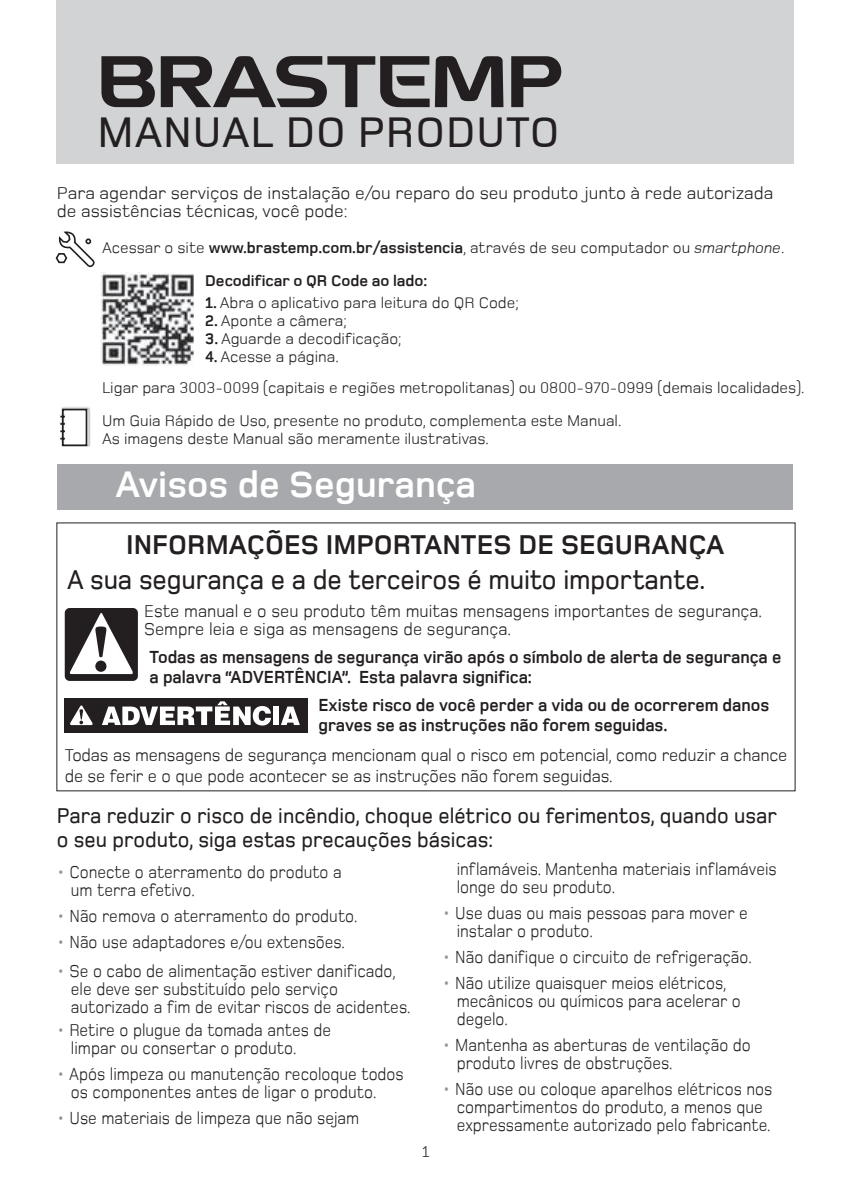
<style>
.page{position:relative;width:851px;height:1191px;background:#fff}
.page>*{position:absolute;margin:0;border:0;box-sizing:border-box;transform-origin:0 0}
.t1{font:500 44px "Foundry Monoline";letter-spacing:.02em;color:#231f20}
.t2{font:700 38px "Foundry Monoline";color:#fff}
.t3{font:500 28px "Foundry Monoline";letter-spacing:-.005em;color:#231f20;scale:.95 1}
.t4{font:700 28px "Foundry Monoline";color:#231f20}
.t5{font:500 22px/24px "Foundry Monoline";color:#231f20;scale:.95 1}
.t6{font:18px/18px "Foundry Monoline";color:#231f20;scale:.9 1}
.t7{font:18px/18px "Foundry Monoline";color:#231f20;scale:.95 1}
.t8{font:700 18px/20px "Foundry Monoline";color:#231f20;scale:.95 1}
.t9{font:18px/18px "Foundry Monoline";color:#231f20}
.t10{font:16px/18px "Foundry Monoline";color:#231f20}
.t11{font:700 16px/32.6px "Foundry Monoline";color:#231f20}
.s1{font-weight:400}
.s2{font-weight:400;font-style:italic}
.s3{font-weight:700}
.s4{color:#939598}
</style>
<div class="page">
<div style="left:57px;top:0;width:737px;height:163px;background:#d1d3d4"></div>
<div style="left:58px;top:465px;width:735px;height:45px;background:#a7a9ac"></div>
<div style="left:65px;top:608px;width:73px;height:73px;background:#231f20;border-radius:5px"></div>
<svg style="left:69px;top:613px;width:64px;height:62px"></svg>
<div style="left:64px;top:698px;width:244px;height:34px;background:#231f20"></div>
<svg style="left:102px;top:701px;width:169px;height:24px"></svg>
<div style="left:273px;top:706px;width:6px;height:19px;background:#fff"></div>
<svg style="left:281px;top:706px;width:19px;height:19px"></svg>
<svg style="left:70px;top:705px;width:23px;height:20px"></svg>
<svg style="left:101px;top:56px;width:54px;height:51px"></svg>
<svg style="left:511px;top:56px;width:50px;height:51px"></svg>
<svg style="left:435px;top:56px;width:68px;height:51px"></svg>
<svg style="left:161px;top:56px;width:268px;height:51px"></svg>
<img style="left:100px;top:272px;width:93px;height:93px">
<svg style="left:55px;top:231px;width:40px;height:37px"></svg>
<img style="left:62px;top:407px;width:29px;height:40px">
<svg style="left:60px;top:408px;width:28px;height:39px"></svg>
<h1 class="t1" style="left:98px;top:109px;width:463px">MANUAL DO PRODUTO</h1>
<p class="t9" style="left:57px;top:184px;width:717px">Para agendar serviços de instalação e/ou reparo do seu produto junto à rede autorizada de assistências técnicas, você pode:</p>
<p class="t11" style="left:205px;top:231px;width:580px;text-indent:-103px"><span class="s1">Acessar o site</span> www.brastemp.com.br/assistencia<span class="s1">, através de seu computador ou</span> <span class="s2">smartphone</span><span class="s1">.<br></span>Decodificar o QR Code ao lado:</p>
<p class="t10" style="left:205px;top:293px;width:315px"><span class="s3">1.</span> Abra o aplicativo para leitura do QR Code;</p>
<p class="t10" style="left:205px;top:311px;width:143px"><span class="s3">2.</span> Aponte a câmera;</p>
<p class="t10" style="left:205px;top:329px;width:198px"><span class="s3">3.</span> Aguarde a decodificação;</p>
<p class="t10" style="left:102px;top:341px;width:703px;line-height:31.2px;text-indent:103px"><span class="s3">4.</span> Acesse a página.<br>Ligar para 3003-0099 (capitais e regiões metropolitanas) ou 0800-970-0999 (demais localidades).</p>
<p class="t10" style="left:102px;top:411px;width:521px">Um Guia Rápido de Uso, presente no produto, complementa este Manual.<br>As imagens deste Manual são meramente ilustrativas.</p>
<h2 class="t2" style="left:115px;top:464px;width:362px">Avisos de Segurança</h2>
<h3 class="t4" style="left:126px;top:530px;width:599px">INFORMAÇÕES IMPORTANTES DE SEGURANÇA</h3>
<h3 class="t3" style="left:67px;top:565px;width:673px">A sua segurança e a de terceiros é muito importante.</h3>
<p class="t7" style="left:144px;top:602px;width:652px">Este manual e o seu produto têm muitas mensagens importantes de segurança.<br>Sempre leia e siga as mensagens de segurança.</p>
<p class="t8" style="left:149px;top:647px;width:666px">Todas as mensagens de segurança virão após o símbolo de alerta de segurança e a palavra “ADVERTÊNCIA”. Esta palavra significa:</p>
<p class="t8" style="left:318px;top:695px;width:476px">Existe risco de você perder a vida ou de ocorrerem danos graves se as instruções não forem seguidas.</p>
<p class="t7" style="left:65px;top:745px;width:762px;line-height:20px">Todas as mensagens de segurança mencionam qual o risco em potencial, como reduzir a chance de se ferir e o que pode acontecer se as instruções não forem seguidas.</p>
<p class="t5" style="left:57px;top:804px;width:759px">Para reduzir o risco de incêndio, choque elétrico ou ferimentos, quando usar o seu produto, siga estas precauções básicas:</p>
<p class="t6" style="left:71px;top:863px;width:302px;text-indent:-14px"><span class="s4">•</span> Conecte o aterramento do produto a um terra efetivo.</p>
<p class="t6" style="left:57px;top:907px;width:336px"><span class="s4">•</span> Não remova o aterramento do produto.</p>
<p class="t6" style="left:57px;top:933px;width:322px"><span class="s4">•</span> Não use adaptadores e/ou extensões.</p>
<p class="t6" style="left:71px;top:961px;width:379px;text-indent:-14px"><span class="s4">•</span> Se o cabo de alimentação estiver danificado, ele deve ser substituído pelo serviço autorizado a fim de evitar riscos de acidentes.</p>
<p class="t6" style="left:71px;top:1021px;width:291px;text-indent:-14px"><span class="s4">•</span> Retire o plugue da tomada antes de limpar ou consertar o produto.</p>
<p class="t6" style="left:71px;top:1065px;width:371px;text-indent:-14px"><span class="s4">•</span> Após limpeza ou manutenção recoloque todos os componentes antes de ligar o produto.</p>
<p class="t6" style="left:57px;top:1109px;width:338px"><span class="s4">•</span> Use materiais de limpeza que não sejam</p>
<p class="t6" style="left:456px;top:859px;width:357px">inflamáveis. Mantenha materiais inflamáveis longe do seu produto.</p>
<p class="t6" style="left:456px;top:903px;width:325px;text-indent:-14px"><span class="s4">•</span> Use duas ou mais pessoas para mover e instalar o produto.</p>
<p class="t6" style="left:442px;top:947px;width:345px"><span class="s4">•</span> Não danifique o circuito de refrigeração.</p>
<p class="t6" style="left:456px;top:973px;width:317px;text-indent:-14px"><span class="s4">•</span> Não utilize quaisquer meios elétricos, mecânicos ou químicos para acelerar o degelo.</p>
<p class="t6" style="left:456px;top:1035px;width:328px;text-indent:-14px"><span class="s4">•</span> Mantenha as aberturas de ventilação do produto livres de obstruções.</p>
<p class="t6" style="left:456px;top:1079px;width:352px;text-indent:-14px"><span class="s4">•</span> Não use ou coloque aparelhos elétricos nos compartimentos do produto, a menos que expressamente autorizado pelo fabricante.</p>
<p class="t10" style="left:422px;top:1142px;width:9px">1</p>
</div>
